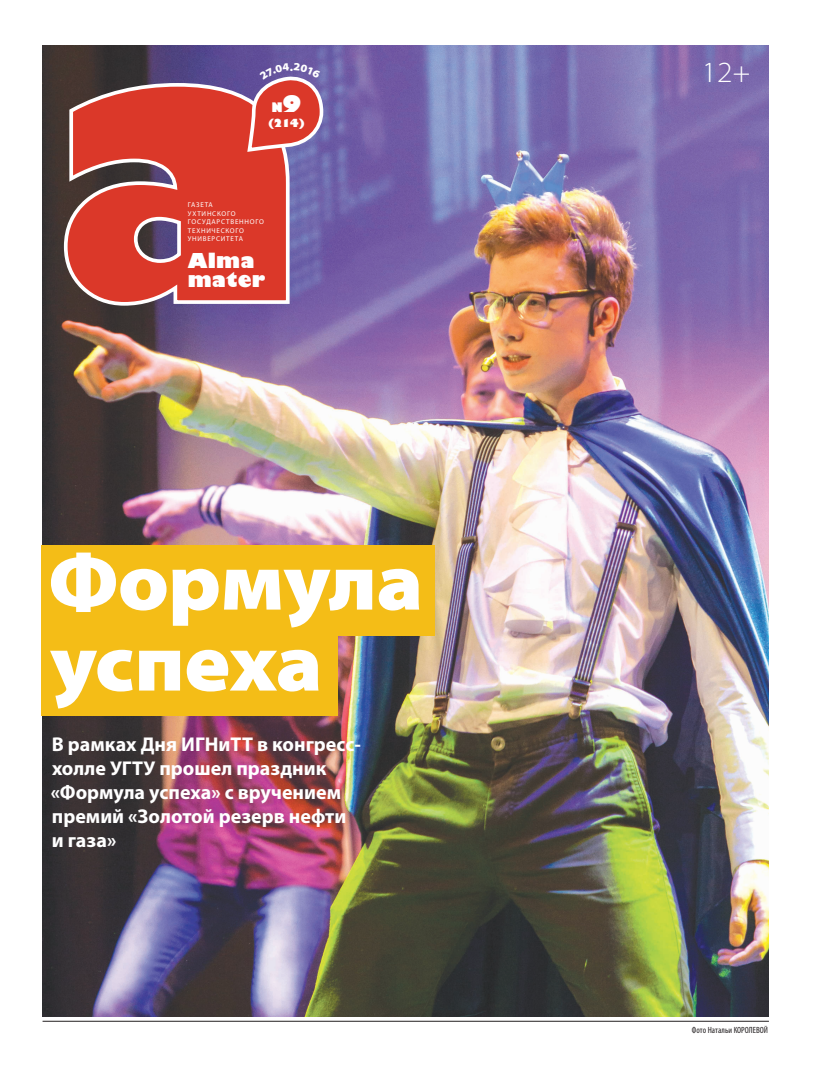
<style>
.page{position:relative;width:820px;height:1078px;background:#fff}
.page>*{position:absolute;margin:0;border:0;box-sizing:border-box;transform-origin:0 0}
.t1{font:900 semi-expanded 80.9px/80.9px "Myriad Pro";letter-spacing:-.015em;color:#fff}
.t2{font:300 semi-expanded 29.3px "Myriad Pro";color:#fff}
.t3{font:700 20px/24px "Myriad Pro";color:#fff}
.t4{font:800 20px/18.4px "Gill Sans";letter-spacing:.01em;color:#fff}
.t5{font:800 12.8px "Gill Sans";color:#fff}
.t6{font:800 10.9px "Gill Sans";color:#fff}
.t7{font:condensed 9px "Myriad Pro";letter-spacing:.005em;color:#231f20}
.t8{font:7px/8.4px "Myriad Pro";letter-spacing:.105em;color:#fff}
.s1{font-size:22.2px}
</style>
<div class="page">
<hr style="left:43px;top:1020px;width:725px;height:1px;background:#231f20">
<img style="left:43px;top:45px;width:725px;height:970px">
<svg style="left:62px;top:81px;width:229px;height:226px;background:#c64940"></svg>
<div style="left:41px;top:545px;width:393px;height:90px;background:#f4bd17"></div>
<div style="left:41px;top:625px;width:296px;height:90px;background:#f4bd17"></div>
<svg style="left:245px;top:63px;width:80px;height:91px;background:#b95d6c"></svg>
<p class="t5" style="left:271px;top:99px;width:31px">N<span class="s1">9</span></p>
<p class="t6" style="left:268px;top:116px;width:38px">(214)</p>
<p class="t8" style="left:188px;top:201px;width:78px">ГАЗЕТА<br>УХТИНСКОГО<br>ГОСУДАРСТВЕННОГО<br>ТЕХНИЧЕСКОГО<br>УНИВЕРСИТЕТА</p>
<p class="t4" style="left:188px;top:253px;width:79px">Alma mater</p>
<h1 class="t1" style="left:48px;top:542px;width:377px">Формула успеха</h1>
<p class="t3" style="left:51px;top:731px;width:311px">В рамках Дня ИГНиТТ в конгресс&shy;холле УГТУ прошел праздник «Формула успеха» с вручением премий «Золотой резерв нефти и газа»</p>
<h2 class="t2" style="left:701px;top:56px;width:50px">12+</h2>
<p class="t7" style="left:691px;top:1024px;width:78px">Фото Натальи КОРОЛЕВОЙ</p>
</div>
